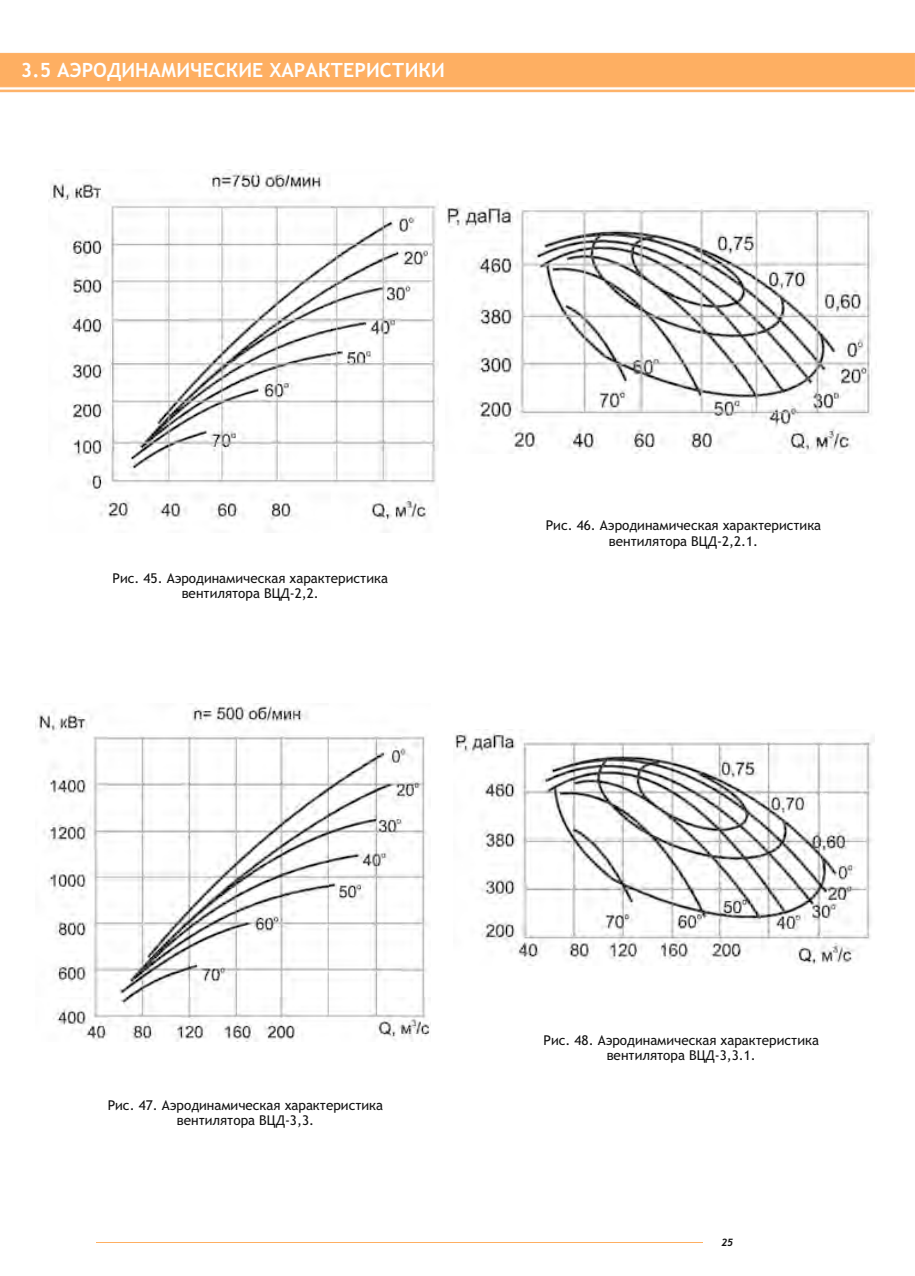
<style>
.page{position:relative;width:915px;height:1276px;background:#fff}
.page>*{position:absolute;margin:0;border:0;box-sizing:border-box;transform-origin:0 0}
.t1{font:700 19.65px "Trebuchet MS";color:#fff}
.t2{font:13.5px/15.8px "Trebuchet MS";color:#111;text-align:center}
.t3{font:italic 700 10.2px "Trebuchet";color:#111}
</style>
<div class="page">
<hr style="left:97px;top:1242px;width:605px;height:1px;background:#feaf62">
<img style="left:445px;top:206px;width:428px;height:248px">
<img style="left:455px;top:733px;width:419px;height:233px">
<img style="left:37px;top:703px;width:394px;height:338px">
<img style="left:48px;top:170px;width:390px;height:351px">
<div style="left:0;top:53px;width:914px;height:34px;background:#feaf62"></div>
<hr style="left:0;top:90px;width:913px;height:2px;background:#feaf62">
<h1 class="t1" style="left:21px;top:62px;width:425px">3.5 АЭРОДИНАМИЧЕСКИЕ ХАРАКТЕРИСТИКИ</h1>
<p class="t2" style="left:112px;top:571px;width:277px">Рис. 45. Аэродинамическая характеристика вентилятора ВЦД-2,2.</p>
<p class="t2" style="left:545px;top:519px;width:277px">Рис. 46. Аэродинамическая характеристика вентилятора ВЦД-2,2.1.</p>
<p class="t2" style="left:108px;top:1098px;width:277px">Рис. 47. Аэродинамическая характеристика вентилятора ВЦД-3,3.</p>
<p class="t2" style="left:543px;top:1033px;width:277px">Рис. 48. Аэродинамическая характеристика вентилятора ВЦД-3,3.1.</p>
<p class="t3" style="left:721px;top:1238px;width:13px">25</p>
</div>
